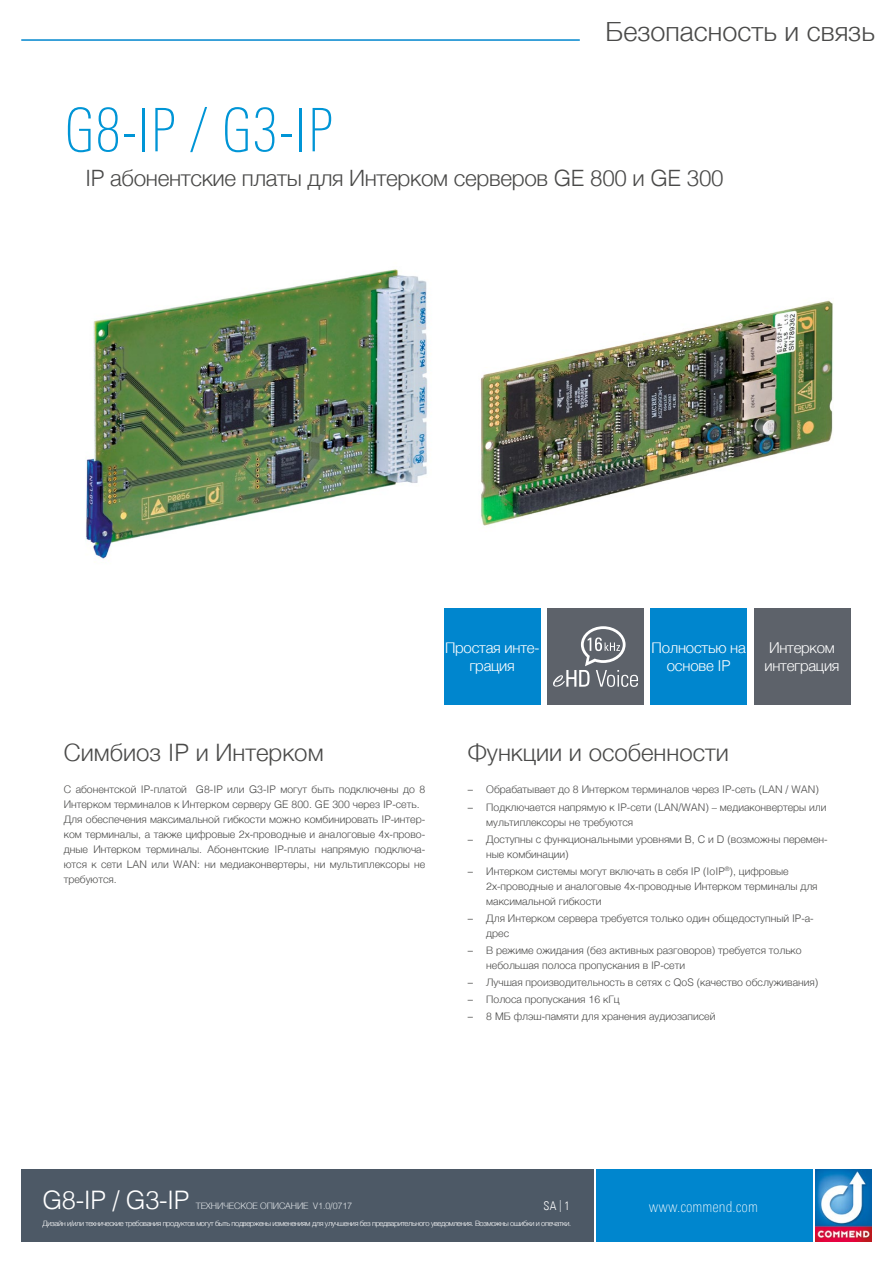
<style>
.page{position:relative;width:893px;height:1263px;background:#fff}
.page>*{position:absolute;margin:0;border:0;box-sizing:border-box;transform-origin:0 0}
.t1{font:100 condensed 60px "Univers Next Pro";color:#0095d6}
.t2{font:300 27px "Helvetica";color:#4a4a49}
.t3{font:300 25.5px "Helvetica";letter-spacing:-.015em;color:#fff}
.t4{font:300 24px "Helvetica";color:#4a4a49}
.t5{font:300 22.5px "Helvetica";letter-spacing:-.015em;color:#4a4a49}
.t6{font:300 15px/18px "Helvetica";letter-spacing:-.015em;color:#fff;text-align:center}
.t7{font:100 condensed 15px "Univers Next Pro";color:#fff}
.t8{font:12px "Univers Com 47 Light Cond";color:#fff}
.t9{font:300 10.5px/15px "Helvetica";color:#4a4a49}
.t10{font:300 9px "Helvetica";letter-spacing:-.015em;color:#e0e4e7}
.t11{font:300 7.5px "Helvetica";letter-spacing:-.05em;color:#fff}
.s1{font-family:"Univers Com 45"}
.s2{color:#e0e4e7}
</style>
<div class="page">
<img style="left:815px;top:1169px;width:57px;height:73px">
<img style="left:86px;top:269px;width:342px;height:290px">
<div style="left:547px;top:608px;width:97px;height:97px;background:#5d626a"></div>
<svg style="left:553px;top:626px;width:85px;height:61px"></svg>
<img style="left:480px;top:300px;width:353px;height:226px">
<div style="left:21px;top:1169px;width:573px;height:73px;background:#4d5966"></div>
<div style="left:596px;top:1169px;width:216px;height:73px;background:#0086ce"></div>
<hr style="left:21px;top:39px;width:559px;height:2px;background:#0086ce">
<div style="left:444px;top:608px;width:97px;height:97px;background:#0086ce"></div>
<div style="left:650px;top:608px;width:97px;height:97px;background:#0086ce"></div>
<div style="left:753px;top:608px;width:97px;height:97px;background:#5d626a"></div>
<h1 class="t1" style="left:64px;top:96px;width:271px">G8-IP / G3-IP</h1>
<h2 class="t2" style="left:605px;top:8px;width:271px">Безопасность и связь</h2>
<h3 class="t5" style="left:85px;top:159px;width:640px">IP абонентские платы для Интерком серверов GE 800 и GE 300</h3>
<h3 class="t6" style="left:445px;top:637px;width:96px">Простая инте&shy;грация</h3>
<h3 class="t6" style="left:652px;top:637px;width:96px">Полностью на основе IP</h3>
<h3 class="t6" style="left:764px;top:637px;width:77px">Интерком интеграция</h3>
<h3 class="t4" style="left:64px;top:732px;width:261px">Симбиоз IP и Интерком</h3>
<p class="t9" style="left:64px;top:781px;width:363px">С абонентской IP-платой G8-IP или G3-IP могут быть подключены до 8<br>Интерком терминалов к Интерком серверу GE 800. GE 300 через IP-сеть.<br>Для обеспечения максимальной гибкости можно комбинировать IP-интер&shy;ком терминалы, а также цифровые 2х-проводные и аналоговые 4х-прово&shy;дные Интерком терминалы. Абонентские IP-платы напрямую подключа&shy;ются к сети LAN или WAN: ни медиаконвертеры, ни мультиплексоры не требуются.</p>
<h3 class="t4" style="left:468px;top:732px;width:263px">Функции и особенности</h3>
<p class="t9" style="left:468px;top:781px;width:353px"><span class="s1">–</span> Обрабатывает до 8 Интерком терминалов через IP-сеть (LAN / WAN)</p>
<p class="t9" style="left:486px;top:798px;width:342px;text-indent:-19px"><span class="s1">–</span> Подключается напрямую к IP-сети (LAN/WAN) – медиаконвертеры или мультиплексоры не требуются</p>
<p class="t9" style="left:486px;top:831px;width:343px;text-indent:-19px"><span class="s1">–</span> Доступны с функциональными уровнями B, C и D (возможны перемен&shy;ные комбинации)</p>
<p class="t9" style="left:486px;top:863px;width:333px;text-indent:-18px"><span class="s1">–</span> Интерком системы могут включать в себя IP (IoIP<sup>®</sup>), цифровые<br>2х-проводные и аналоговые 4х-проводные Интерком терминалы для максимальной гибкости</p>
<p class="t9" style="left:486px;top:910px;width:329px;text-indent:-19px"><span class="s1">–</span> Для Интерком сервера требуется только один общедоступный IP-а&shy;дрес</p>
<p class="t9" style="left:486px;top:942px;width:317px;text-indent:-19px"><span class="s1">–</span> В режиме ожидания (без активных разговоров) требуется только небольшая полоса пропускания в IP-сети</p>
<p class="t9" style="left:468px;top:974px;width:352px"><span class="s1">–</span> Лучшая производительность в сетях с QoS (качество обслуживания)</p>
<p class="t9" style="left:468px;top:991px;width:153px"><span class="s1">–</span> Полоса пропускания 16 кГц</p>
<p class="t9" style="left:468px;top:1008px;width:249px"><span class="s1">–</span> 8 МБ флэш-памяти для хранения аудиозаписей</p>
<h3 class="t3" style="left:43px;top:1178px;width:149px">G8-IP / G3-IP</h3>
<p class="t10" style="left:196px;top:1198px;width:158px">ТЕХНИЧЕСКОЕ ОПИСАНИЕ V1.0/0717</p>
<p class="t8" style="left:543px;top:1198px;width:28px">SA <span class="s2">|</span> 1</p>
<p class="t11" style="left:43px;top:1217px;width:530px">Дизайн и/или технические требования продуктов могут быть подвержены изменениям для улучшения без предварительного уведомления. Возможны ошибки и опечатки.</p>
<h3 class="t7" style="left:649px;top:1198px;width:111px">www.commend.com</h3>
</div>
